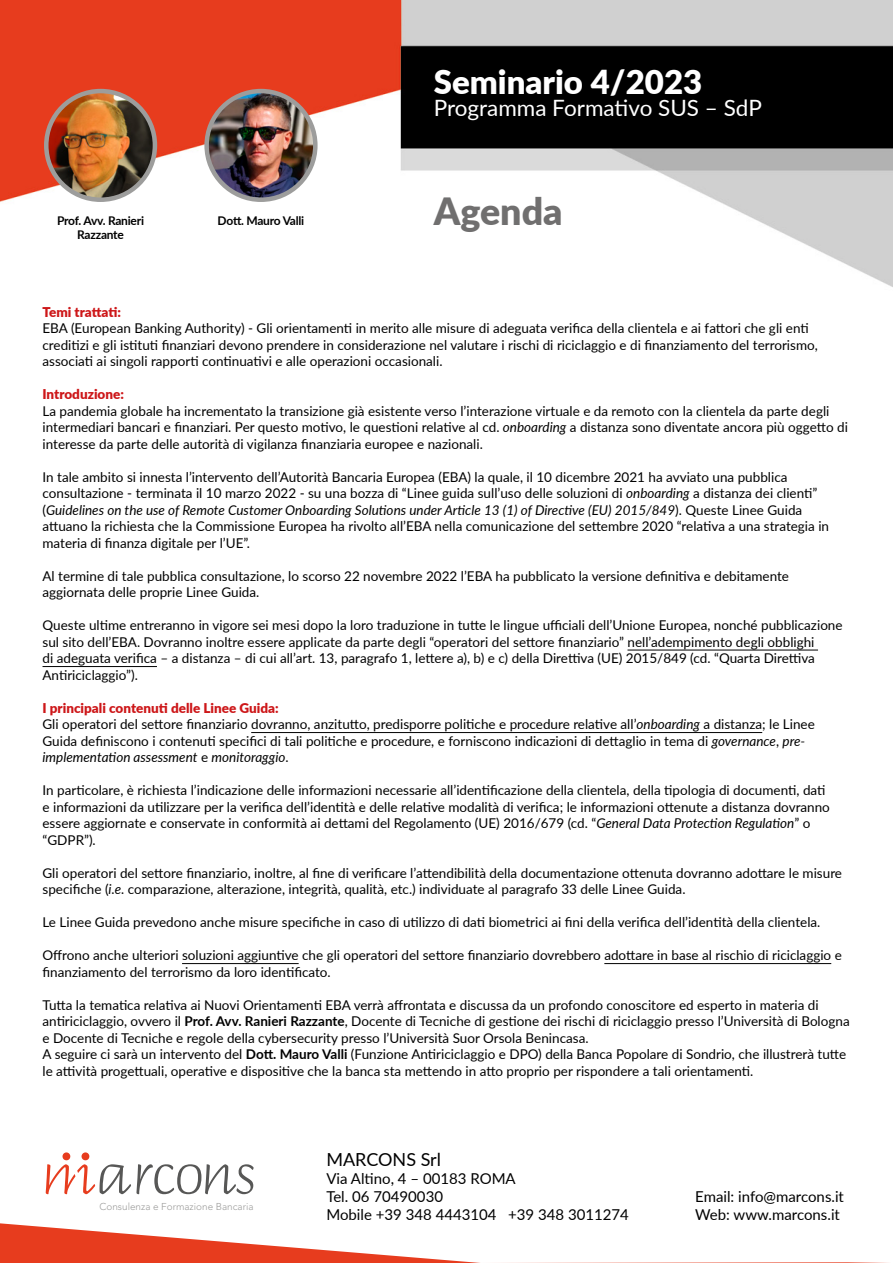
<style>
.page{position:relative;width:893px;height:1263px;background:#fff}
.page>*{position:absolute;margin:0;border:0;box-sizing:border-box;transform-origin:0 0}
.t1{font:900 37.5px "Lato";color:#706f6f}
.t2{font:900 33px "Lato";color:#fff}
.t3{font:22.5px "Lato";color:#fff}
.t4{font:18px "Lato";color:#000}
.t5{font:15px/18px "Lato";color:#000}
.t6{font:13.5px/16.5px "Lato";color:#000}
.t7{font:900 13.5px "Lato";color:#cd1719}
.t8{font:700 12px/14.4px "Lato";letter-spacing:-.02em;color:#000;text-align:center}
.t9{font:300 9.9px "Avenir LT Std";color:#9d9d9c}
.s1{font-style:italic}
.s2{font-weight:900;color:#cd1719}
.s3{font-weight:700}
</style>
<div class="page">
<img style="left:0;top:0;width:893px;height:1195px">
<svg style="left:46px;top:1152px;width:208px;height:42px"></svg>
<svg style="left:0;top:1223px;width:889px;height:40px"></svg>
<hr style="left:627px;top:650px;width:191px;height:1px;background:#000">
<hr style="left:43px;top:666px;width:114px;height:1px;background:#000">
<hr style="left:251px;top:732px;width:511px;height:1px;background:#000">
<hr style="left:182px;top:963px;width:117px;height:1px;background:#000">
<hr style="left:604px;top:963px;width:227px;height:1px;background:#000">
<img style="left:46px;top:91px;width:109px;height:109px;border-radius:54px">
<div style="left:44px;top:89px;width:113px;height:113px;border:4px solid #9d9d9c;border-radius:50%"></div>
<img style="left:207px;top:91px;width:108px;height:109px;border-radius:54px">
<div style="left:204px;top:89px;width:114px;height:113px;border:4px solid #9d9d9c;border-radius:50%"></div>
<p class="t8" style="left:57px;top:213px;width:89px">Prof. Avv. Ranieri<br>Razzante</p>
<p class="t8" style="left:218px;top:213px;width:88px">Dott. Mauro Valli</p>
<h2 class="t2" style="left:434px;top:57px;width:270px">Seminario 4/2023</h2>
<h3 class="t3" style="left:434px;top:92px;width:330px">Programma Formativo SUS – SdP</h3>
<h1 class="t1" style="left:434px;top:183px;width:130px">Agenda</h1>
<p class="t7" style="left:43px;top:302px;width:80px">Temi trattati:</p>
<p class="t6" style="left:43px;top:320px;width:777px">EBA (European Banking Authority) - Gli orientamenti in merito alle misure di adeguata verifica della clientela e ai fattori che gli enti creditizi e gli istituti finanziari devono prendere in considerazione nel valutare i rischi di riciclaggio e di finanziamento del terrorismo, associati ai singoli rapporti continuativi e alle operazioni occasionali.</p>
<p class="t7" style="left:43px;top:384px;width:83px">Introduzione:</p>
<p class="t6" style="left:43px;top:402px;width:807px">La pandemia globale ha incrementato la transizione già esistente verso l’interazione virtuale e da remoto con la clientela da parte degli intermediari bancari e finanziari. Per questo motivo, le questioni relative al cd. <span class="s1">onboarding</span> a distanza sono diventate ancora più oggetto di interesse da parte delle autorità di vigilanza finanziaria europee e nazionali.</p>
<p class="t6" style="left:43px;top:468px;width:788px">In tale ambito si innesta l’intervento dell’Autorità Bancaria Europea (EBA) la quale, il 10 dicembre 2021 ha avviato una pubblica consultazione - terminata il 10 marzo 2022 - su una bozza di “Linee guida sull’uso delle soluzioni di <span class="s1">onboarding</span> a distanza dei clienti” (<span class="s1">Guidelines on the use of Remote Customer Onboarding Solutions under Article 13 (1) of Directive (EU) 2015/849</span>). Queste Linee Guida attuano la richiesta che la Commissione Europea ha rivolto all’EBA nella comunicazione del settembre 2020 “relativa a una strategia in materia di finanza digitale per l’UE”.</p>
<p class="t6" style="left:43px;top:567px;width:748px">Al termine di tale pubblica consultazione, lo scorso 22 novembre 2022 l’EBA ha pubblicato la versione definitiva e debitamente aggiornata delle proprie Linee Guida.</p>
<p class="t6" style="left:43px;top:617px;width:802px">Queste ultime entreranno in vigore sei mesi dopo la loro traduzione in tutte le lingue ufficiali dell’Unione Europea, nonché pubblicazione sul sito dell’EBA. Dovranno inoltre essere applicate da parte degli “operatori del settore finanziario” nell’adempimento degli obblighi<br>di adeguata verifica – a distanza – di cui all’art. 13, paragrafo 1, lettere a), b) e c) della Direttiva (UE) 2015/849 (cd. “Quarta Direttiva Antiriciclaggio”).</p>
<p class="t6" style="left:43px;top:699px;width:774px"><span class="s2">I principali contenuti delle Linee Guida:<br></span>Gli operatori del settore finanziario dovranno, anzitutto, predisporre politiche e procedure relative all’<span class="s1">onboarding</span> a distanza; le Linee Guida definiscono i contenuti specifici di tali politiche e procedure, e forniscono indicazioni di dettaglio in tema di <span class="s1">governance</span>, <span class="s1">pre&shy;implementation assessment</span> e <span class="s1">monitoraggio</span>.</p>
<p class="t6" style="left:43px;top:782px;width:789px">In particolare, è richiesta l’indicazione delle informazioni necessarie all’identificazione della clientela, della tipologia di documenti, dati e informazioni da utilizzare per la verifica dell’identità e delle relative modalità di verifica; le informazioni ottenute a distanza dovranno essere aggiornate e conservate in conformità ai dettami del Regolamento (UE) 2016/679 (cd. “<span class="s1">General Data Protection Regulation</span>” o “GDPR”).</p>
<p class="t6" style="left:43px;top:864px;width:801px">Gli operatori del settore finanziario, inoltre, al fine di verificare l’attendibilità della documentazione ottenuta dovranno adottare le misure specifiche (<span class="s1">i.e.</span> comparazione, alterazione, integrità, qualità, etc.) individuate al paragrafo 33 delle Linee Guida.</p>
<p class="t6" style="left:43px;top:913px;width:779px">Le Linee Guida prevedono anche misure specifiche in caso di utilizzo di dati biometrici ai fini della verifica dell’identità della clientela.</p>
<p class="t6" style="left:43px;top:946px;width:801px">Offrono anche ulteriori soluzioni aggiuntive che gli operatori del settore finanziario dovrebbero adottare in base al rischio di riciclaggio e finanziamento del terrorismo da loro identificato.</p>
<p class="t6" style="left:43px;top:996px;width:809px">Tutta la tematica relativa ai Nuovi Orientamenti EBA verrà affrontata e discussa da un profondo conoscitore ed esperto in materia di antiriciclaggio, ovvero il <span class="s3">Prof. Avv. Ranieri Razzante</span>, Docente di Tecniche di gestione dei rischi di riciclaggio presso l’Università di Bologna e Docente di Tecniche e regole della cybersecurity presso l’Università Suor Orsola Benincasa.<br>A seguire ci sarà un intervento del <span class="s3">Dott. Mauro Valli</span> (Funzione Antiriciclaggio e DPO) della Banca Popolare di Sondrio, che illustrerà tutte le attività progettuali, operative e dispositive che la banca sta mettendo in atto proprio per rispondere a tali orientamenti.</p>
<p class="t9" style="left:100px;top:1201px;width:155px">Consulenza e Formazione Bancaria</p>
<h3 class="t4" style="left:326px;top:1147px;width:116px">MARCONS Srl</h3>
<p class="t5" style="left:326px;top:1169px;width:304px">Via Altino, 4 – 00183 ROMA<br>Tel. 06 70490030<br>Mobile +39 348 4443104 +39 348 3011274</p>
<p class="t5" style="left:695px;top:1187px;width:150px">Email: info@marcons.it<br>Web: www.marcons.it</p>
</div>
